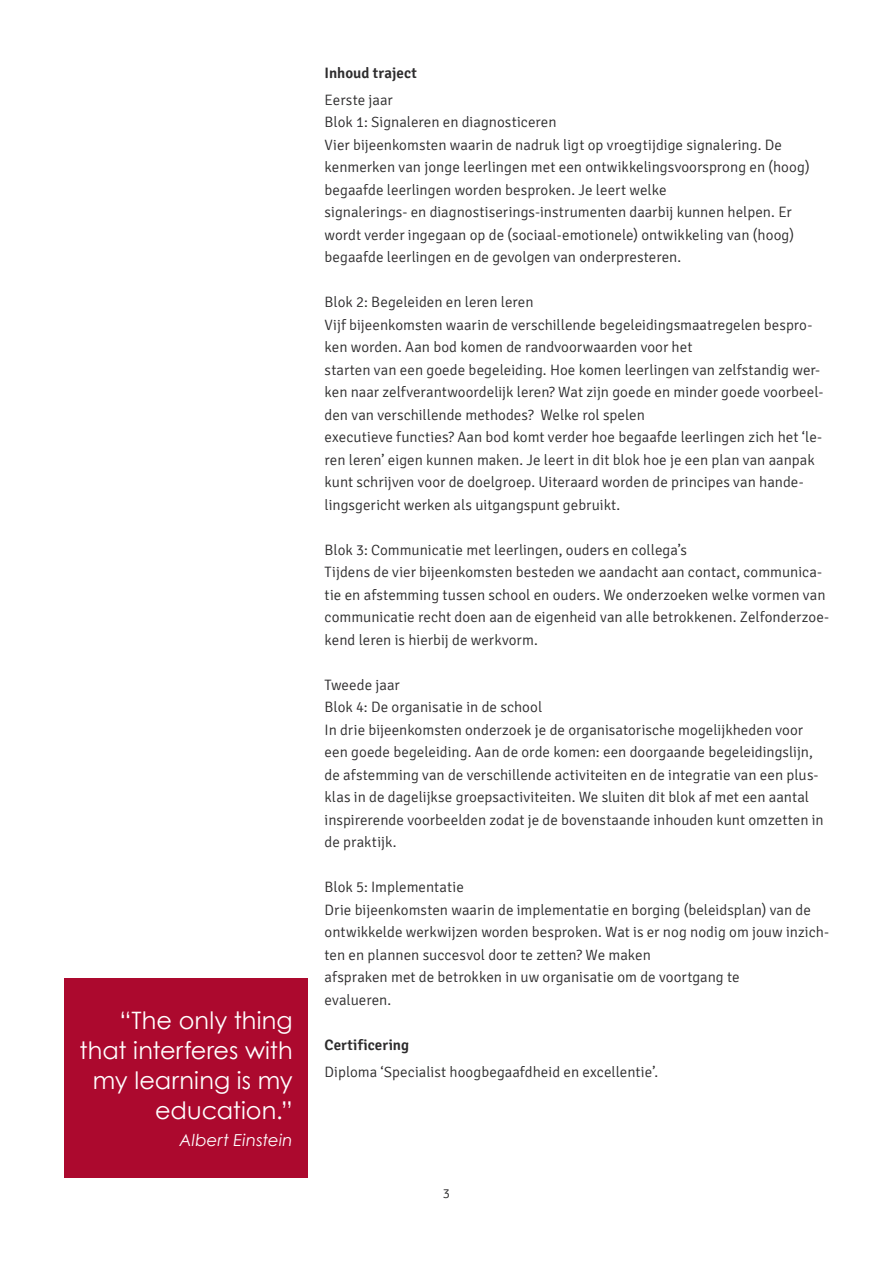
<style>
.page{position:relative;width:893px;height:1263px;background:#fff}
.page>*{position:absolute;margin:0;border:0;box-sizing:border-box;transform-origin:0 0}
.t1{font:24px/30px "Century Gothic";color:#fff;text-align:right}
.t2{font:italic 16.5px "Century Gothic";letter-spacing:.01em;color:#fff}
.t3{font:300 15px/22.5px "Signika";color:#2d2c2d}
.t4{font:600 15px "Signika";letter-spacing:.005em;color:#2d2c2d}
.t5{font:300 13.5px "Signika";color:#2d2c2d}
</style>
<div class="page">
<div style="left:64px;top:978px;width:244px;height:200px;background:#ac092e"></div>
<h1 class="t1" style="left:80px;top:1004px;width:215px">“The only thing that interferes with my learning is my education.”</h1>
<p class="t2" style="left:179px;top:1129px;width:115px">Albert Einstein</p>
<p class="t4" style="left:325px;top:64px;width:94px">Inhoud traject</p>
<p class="t3" style="left:325px;top:89px;width:486px">Eerste jaar<br>Blok 1: Signaleren en diagnosticeren<br>Vier bijeenkomsten waarin de nadruk ligt op vroegtijdige signalering. De kenmerken van jonge leerlingen met een ontwikkelingsvoorsprong en (hoog) begaafde leerlingen worden besproken. Je leert welke<br>signalerings- en diagnostiserings-instrumenten daarbij kunnen helpen. Er wordt verder ingegaan op de (sociaal-emotionele) ontwikkeling van (hoog) begaafde leerlingen en de gevolgen van onderpresteren.</p>
<p class="t3" style="left:325px;top:291px;width:500px">Blok 2: Begeleiden en leren leren<br>Vijf bijeenkomsten waarin de verschillende begeleidingsmaatregelen bespro&shy;ken worden. Aan bod komen de randvoorwaarden voor het<br>starten van een goede begeleiding. Hoe komen leerlingen van zelfstandig wer&shy;ken naar zelfverantwoordelijk leren? Wat zijn goede en minder goede voorbeel&shy;den van verschillende methodes? Welke rol spelen<br>executieve functies? Aan bod komt verder hoe begaafde leerlingen zich het ‘le&shy;ren leren’ eigen kunnen maken. Je leert in dit blok hoe je een plan van aanpak kunt schrijven voor de doelgroep. Uiteraard worden de principes van hande&shy;lingsgericht werken als uitgangspunt gebruikt.</p>
<p class="t3" style="left:325px;top:539px;width:506px">Blok 3: Communicatie met leerlingen, ouders en collega’s<br>Tijdens de vier bijeenkomsten besteden we aandacht aan contact, communica&shy;tie en afstemming tussen school en ouders. We onderzoeken welke vormen van communicatie recht doen aan de eigenheid van alle betrokkenen. Zelfonderzoe&shy;kend leren is hierbij de werkvorm.</p>
<p class="t3" style="left:325px;top:674px;width:501px">Tweede jaar<br>Blok 4: De organisatie in de school<br>In drie bijeenkomsten onderzoek je de organisatorische mogelijkheden voor een goede begeleiding. Aan de orde komen: een doorgaande begeleidingslijn, de afstemming van de verschillende activiteiten en de integratie van een plus&shy;klas in de dagelijkse groepsactiviteiten. We sluiten dit blok af met een aantal inspirerende voorbeelden zodat je de bovenstaande inhouden kunt omzetten in de praktijk.</p>
<p class="t3" style="left:325px;top:876px;width:506px">Blok 5: Implementatie<br>Drie bijeenkomsten waarin de implementatie en borging (beleidsplan) van de ontwikkelde werkwijzen worden besproken. Wat is er nog nodig om jouw inzich&shy;ten en plannen succesvol door te zetten? We maken<br>afspraken met de betrokken in uw organisatie om de voortgang te<br>evalueren.</p>
<p class="t4" style="left:325px;top:1036px;width:86px">Certificering</p>
<p class="t3" style="left:325px;top:1060px;width:335px">Diploma ‘Specialist hoogbegaafdheid en excellentie’.</p>
<p class="t5" style="left:443px;top:1186px;width:9px">3</p>
</div>
